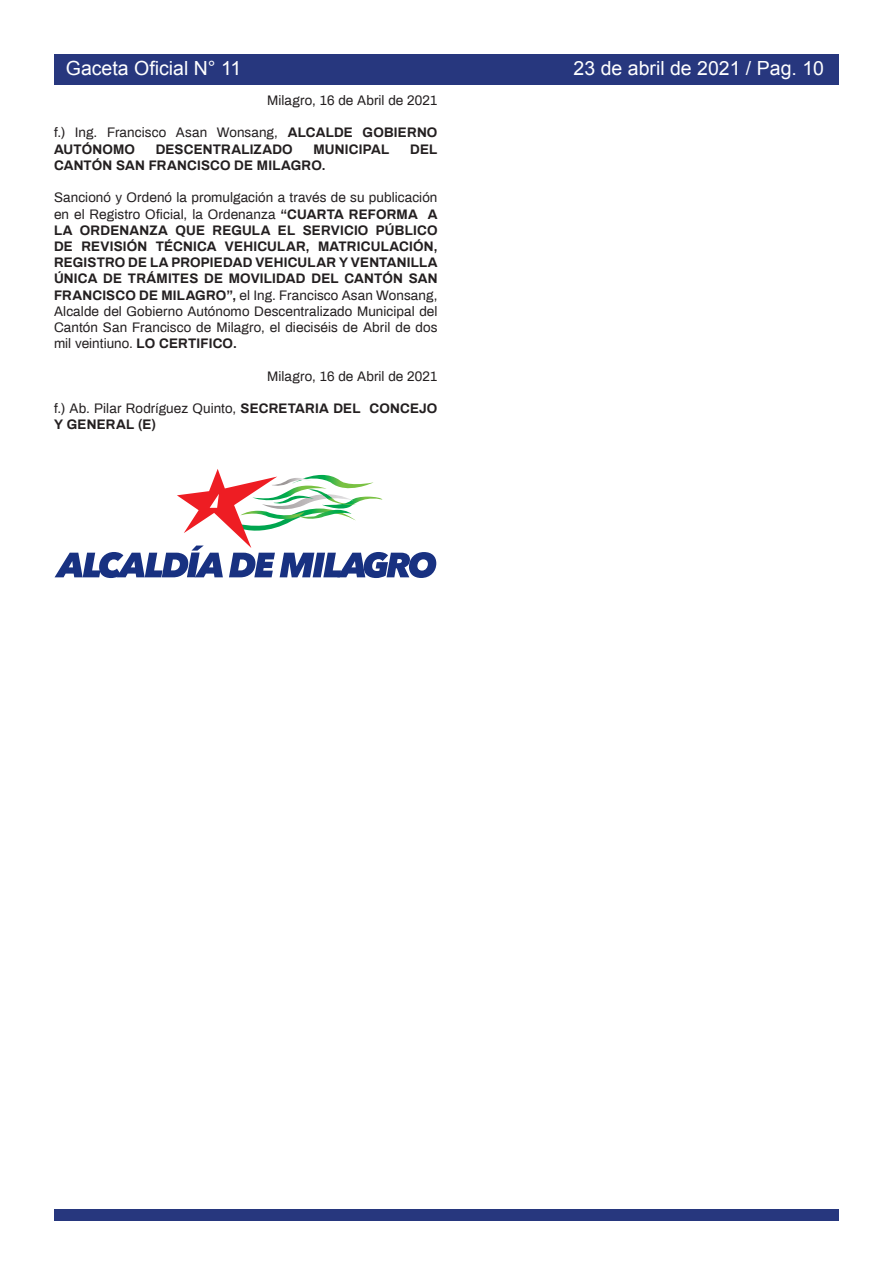
<style>
.page{position:relative;width:893px;height:1263px;background:#fff}
.page>*{position:absolute;margin:0;border:0;box-sizing:border-box;transform-origin:0 0}
.t1{font:19.5px "Arial";color:#fff}
.t2{font:13.5px/16.2px "Archivo";letter-spacing:.005em;color:#231f20}
.t3{font:700 13.5px/16.2px "Archivo";letter-spacing:.015em;color:#231f20}
.s1{font-weight:700}
.s2{font-weight:400}
</style>
<div class="page">
<div style="left:54px;top:54px;width:785px;height:30px;background:#27377e"></div>
<div style="left:54px;top:1209px;width:785px;height:12px;background:#27377e"></div>
<svg style="left:55px;top:469px;width:381px;height:109px"></svg>
<h1 class="t1" style="left:66px;top:55px;width:177px">Gaceta Oficial N° 11</h1>
<h1 class="t1" style="left:574px;top:55px;width:252px">23 de abril de 2021 / Pag. 10</h1>
<p class="t2" style="left:267px;top:92px;width:172px">Milagro, 16 de Abril de 2021</p>
<p class="t2" style="left:54px;top:124px;width:385px">f.) Ing. Francisco Asan Wonsang, <span class="s1">ALCALDE GOBIERNO<br>AUTÓNOMO</span></p>
<p class="t3" style="left:156px;top:141px;width:139px">DESCENTRALIZADO</p>
<p class="t3" style="left:313px;top:141px;width:78px">MUNICIPAL</p>
<p class="t3" style="left:410px;top:141px;width:29px">DEL</p>
<p class="t3" style="left:54px;top:157px;width:273px">CANTÓN SAN FRANCISCO DE MILAGRO.</p>
<p class="t2" style="left:54px;top:189px;width:385px;text-align:justify">Sancionó y Ordenó la promulgación a través de su publicación en el Registro Oficial, la Ordenanza <span class="s1">“CUARTA REFORMA A LA ORDENANZA QUE REGULA EL SERVICIO PÚBLICO DE REVISIÓN TÉCNICA VEHICULAR, MATRICULACIÓN, REGISTRO DE LA PROPIEDAD VEHICULAR Y VENTANILLA ÚNICA DE TRÁMITES DE MOVILIDAD DEL CANTÓN SAN FRANCISCO DE MILAGRO”,</span> el Ing. Francisco Asan Wonsang, Alcalde del Gobierno Autónomo Descentralizado Municipal del Cantón San Francisco de Milagro, el dieciséis de Abril de dos mil veintiuno. <span class="s1">LO CERTIFICO.</span></p>
<p class="t2" style="left:267px;top:367px;width:172px">Milagro, 16 de Abril de 2021</p>
<p class="t3" style="left:54px;top:400px;width:385px"><span class="s2">f.) Ab. Pilar Rodríguez Quinto,</span> SECRETARIA DEL CONCEJO<br>Y GENERAL (E)</p>
</div>
